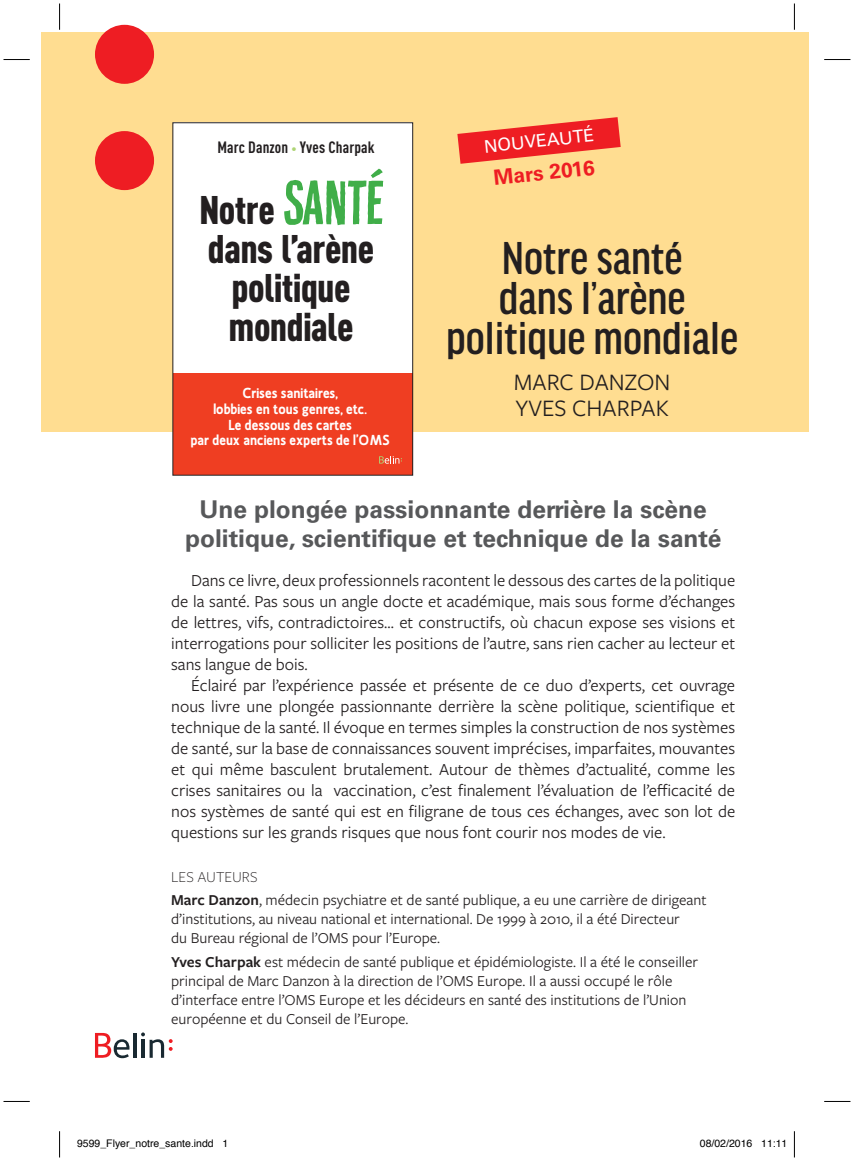
<style>
.page{position:relative;width:854px;height:1161px;background:#fff}
.page>*{position:absolute;margin:0;border:0;box-sizing:border-box;transform-origin:0 0}
.t1{font:500 condensed 49px/40.2px "Good Headline Pro";color:#231f20;text-align:center}
.t2{font:900 condensed 39.38px/38.9px "DIN Pro";letter-spacing:-.015em;color:#231f20;text-align:center}
.t3{font:700 24.5px/29.8px "Univers LT Std";color:#57585a;text-align:center}
.t4{font:24.5px/25.9px "Freight Sans Pro";color:#231f20}
.t5{font:700 21px "Univers LT Std";color:#ee1d23}
.t6{font:17.5px/21px "Freight Sans Pro";color:#231f20;text-align:justify}
.t7{font:17.5px "Univers LT Std";color:#fff}
.t8{font:700 condensed 16.28px "DIN Pro";letter-spacing:.01em;color:#231f20}
.t9{font:15.75px/18.9px "Freight Sans Pro";color:#231f20}
.t10{font:700 14.35px/15.6px "Ligurino Reg";color:#fff;text-align:center}
.t11{font:10.5px "Helvetica";color:#000}
.s1{font-size:11.55px;color:#aed475}
.s2{font-family:"Darkheart";font-weight:400;font-stretch:normal;font-size:58.45px;color:#40ae49}
.s3{font-weight:300}
.s4{font-weight:600}
</style>
<div class="page">
<div style="left:41px;top:32px;width:768px;height:400px;background:#ffdd91"></div>
<div style="left:173px;top:123px;width:239px;height:352px;background:#fff"></div>
<div style="left:173px;top:373px;width:239px;height:102px;background:#ef3e22"></div>
<svg style="left:379px;top:456px;width:23px;height:8px"></svg>
<svg style="left:95px;top:1033px;width:34px;height:25px"></svg>
<hr style="left:133px;top:1033px;width:3px;height:25px;background:#192931">
<svg style="left:141px;top:1032px;width:31px;height:26px"></svg>
<svg style="left:457px;top:117px;width:163px;height:47px"></svg>
<div style="left:95px;top:131px;width:59px;height:59px;background:#ee1d23;border-radius:50%"></div>
<div style="left:95px;top:25px;width:59px;height:59px;background:#ee1d23;border-radius:50%"></div>
<svg style="left:4px;top:59px;width:26px;height:1px"></svg>
<svg style="left:824px;top:59px;width:26px;height:1px"></svg>
<svg style="left:4px;top:1101px;width:26px;height:1px"></svg>
<svg style="left:824px;top:1101px;width:26px;height:1px"></svg>
<svg style="left:59px;top:4px;width:1px;height:26px"></svg>
<svg style="left:59px;top:1131px;width:1px;height:26px"></svg>
<svg style="left:793px;top:4px;width:1px;height:26px"></svg>
<svg style="left:793px;top:1131px;width:1px;height:26px"></svg>
<p class="t8" style="left:217px;top:135px;width:159px">Marc Danzon <span class="s1">•</span> Yves Charpak</p>
<h2 class="t2" style="left:199px;top:187px;width:185px">Notre <span class="s2">saNté </span>dans l’arène politique mondiale</h2>
<p class="t10" style="left:190px;top:385px;width:201px">Crises sanitaires,<br>lobbies en tous genres, etc.<br>Le dessous des cartes<br>par deux anciens experts de l’OMS</p>
<p class="t7" style="left:483px;top:136px;width:112px;rotate:-6deg">NOUVEAUTÉ</p>
<p class="t5" style="left:492px;top:166px;width:103px;rotate:-6deg">Mars 2016</p>
<h1 class="t1" style="left:446px;top:238px;width:293px">Notre santé<br>dans l’arène politique mondiale</h1>
<h3 class="t4" style="left:513px;top:368px;width:158px">MARC DANZON<br>YVES CHARPAK</h3>
<h3 class="t3" style="left:185px;top:494px;width:537px">Une plongée passionnante derrière la scène politique, scientifique et technique de la santé</h3>
<p class="t6" style="left:171px;top:569px;width:565px;text-indent:20px">Dans ce livre, deux professionnels racontent le dessous des cartes de la politique de la santé. Pas sous un angle docte et académique, mais sous forme d’échanges de lettres, vifs, contradictoires… et constructifs, où chacun expose ses visions et interrogations pour solliciter les positions de l’autre, sans rien cacher au lecteur et sans langue de bois.</p>
<p class="t6" style="left:171px;top:674px;width:565px;text-indent:20px">Éclairé par l’expérience passée et présente de ce duo d’experts, cet ouvrage nous livre une plongée passionnante derrière la scène politique, scientifique et technique de la santé. Il évoque en termes simples la construction de nos systèmes de santé, sur la base de connaissances souvent imprécises, imparfaites, mouvantes et qui même basculent brutalement. Autour de thèmes d’actualité, comme les crises sanitaires ou la vaccination, c’est finalement l’évaluation de l’efficacité de nos systèmes de santé qui est en filigrane de tous ces échanges, avec son lot de questions sur les grands risques que nous font courir nos modes de vie.</p>
<p class="t9" style="left:171px;top:864px;width:536px;line-height:23.8px"><span class="s3">LES AUTEURS<br></span><span class="s4">Marc Danzon</span>, médecin psychiatre et de santé publique, a eu une carrière de dirigeant</p>
<p class="t9" style="left:171px;top:909px;width:510px">d’institutions, au niveau national et international. De 1999 à 2010, il a été Directeur du Bureau régional de l’OMS pour l’Europe.</p>
<p class="t9" style="left:171px;top:952px;width:528px"><span class="s4">Yves Charpak</span> est médecin de santé publique et épidémiologiste. Il a été le conseiller principal de Marc Danzon à la direction de l’OMS Europe. Il a aussi occupé le rôle d’interface entre l’OMS Europe et les décideurs en santé des institutions de l’Union européenne et du Conseil de l’Europe.</p>
<p class="t11" style="left:77px;top:1135px;width:153px">9599_Flyer_notre_sante.indd 1</p>
<p class="t11" style="left:699px;top:1135px;width:89px">08/02/2016 11:11</p>
</div>
